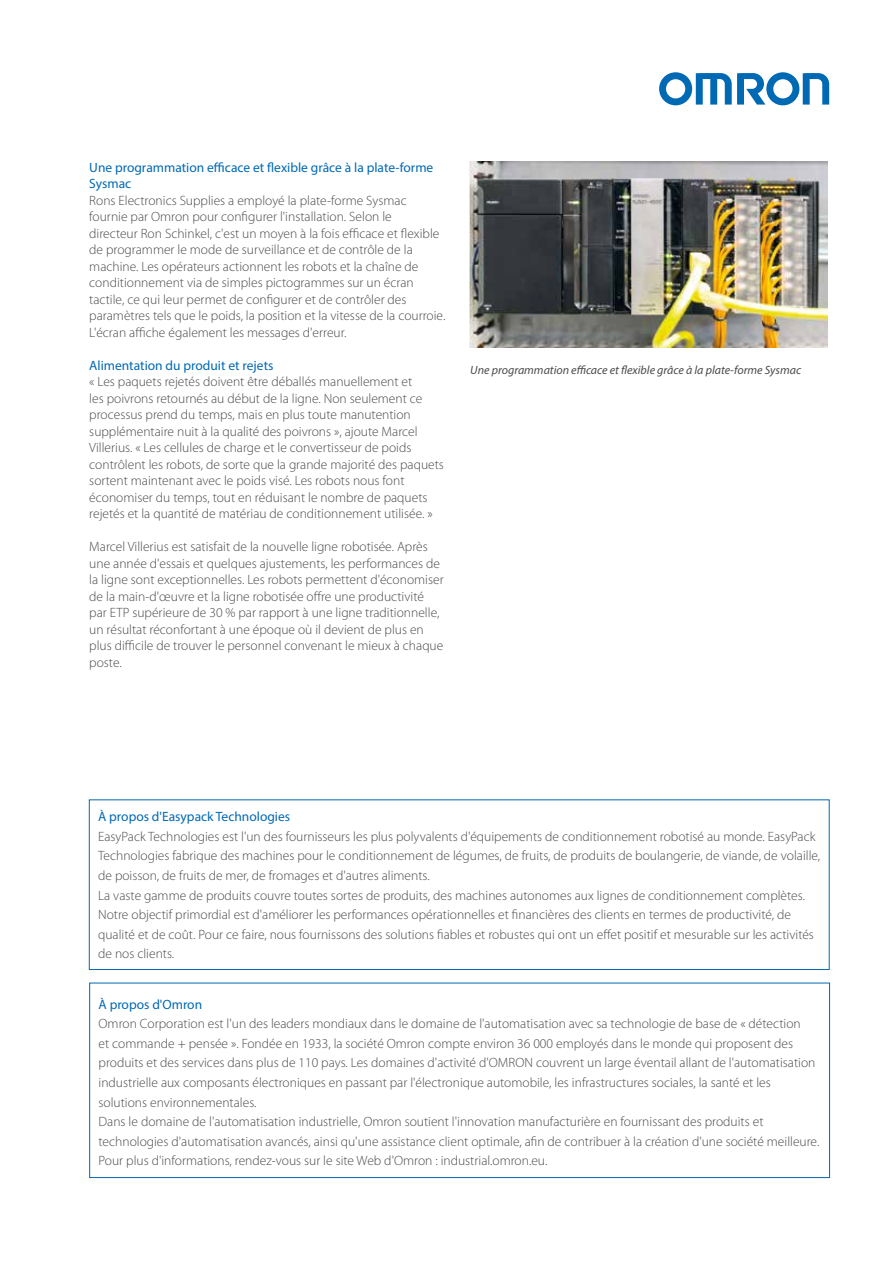
<style>
.page{position:relative;width:893px;height:1263px;background:#fff}
.page>*{position:absolute;margin:0;border:0;box-sizing:border-box;transform-origin:0 0}
.t1{font:300 13.5px/16.5px "Myriad Pro";color:#4a4a49}
.t2{font:13.5px/16.5px "Myriad Pro";color:#0069b4}
.t3{font:italic 12px "Myriad Pro";color:#4a4a49}
</style>
<div class="page">
<svg style="left:659px;top:72px;width:170px;height:33px"></svg>
<img style="left:470px;top:162px;width:358px;height:186px">
<div style="left:89px;top:983px;width:741px;height:195px;border:1px solid #0069b4"></div>
<div style="left:89px;top:799px;width:741px;height:171px;border:1px solid #0069b4"></div>
<p class="t2" style="left:89px;top:159px;width:346px">Une programmation efficace et flexible grâce à la plate-forme<br>Sysmac</p>
<p class="t1" style="left:89px;top:192px;width:358px">Rons Electronics Supplies a employé la plate-forme Sysmac fournie par Omron pour configurer l'installation. Selon le<br>directeur Ron Schinkel, c'est un moyen à la fois efficace et flexible de programmer le mode de surveillance et de contrôle de la machine. Les opérateurs actionnent les robots et la chaîne de conditionnement via de simples pictogrammes sur un écran tactile, ce qui leur permet de configurer et de contrôler des paramètres tels que le poids, la position et la vitesse de la courroie.<br>L'écran affiche également les messages d'erreur.</p>
<p class="t2" style="left:89px;top:357px;width:186px">Alimentation du produit et rejets</p>
<p class="t1" style="left:89px;top:374px;width:356px">« Les paquets rejetés doivent être déballés manuellement et<br>les poivrons retournés au début de la ligne. Non seulement ce processus prend du temps, mais en plus toute manutention supplémentaire nuit à la qualité des poivrons », ajoute Marcel Villerius. « Les cellules de charge et le convertisseur de poids contrôlent les robots, de sorte que la grande majorité des paquets sortent maintenant avec le poids visé. Les robots nous font économiser du temps, tout en réduisant le nombre de paquets rejetés et la quantité de matériau de conditionnement utilisée. »</p>
<p class="t1" style="left:89px;top:539px;width:356px">Marcel Villerius est satisfait de la nouvelle ligne robotisée. Après une année d'essais et quelques ajustements, les performances de la ligne sont exceptionnelles. Les robots permettent d'économiser de la main-d'œuvre et la ligne robotisée offre une productivité par ETP supérieure de 30 % par rapport à une ligne traditionnelle, un résultat réconfortant à une époque où il devient de plus en plus difficile de trouver le personnel convenant le mieux à chaque poste.</p>
<p class="t3" style="left:470px;top:363px;width:332px">Une programmation efficace et flexible grâce à la plate-forme Sysmac</p>
<p class="t2" style="left:98px;top:808px;width:193px">À propos d'Easypack Technologies</p>
<p class="t1" style="left:98px;top:827px;width:724px;line-height:19.6px">EasyPack Technologies est l'un des fournisseurs les plus polyvalents d'équipements de conditionnement robotisé au monde. EasyPack Technologies fabrique des machines pour le conditionnement de légumes, de fruits, de produits de boulangerie, de viande, de volaille, de poisson, de fruits de mer, de fromages et d'autres aliments.<br>La vaste gamme de produits couvre toutes sortes de produits, des machines autonomes aux lignes de conditionnement complètes.<br>Notre objectif primordial est d'améliorer les performances opérationnelles et financières des clients en termes de productivité, de qualité et de coût. Pour ce faire, nous fournissons des solutions fiables et robustes qui ont un effet positif et mesurable sur les activités de nos clients.</p>
<p class="t2" style="left:99px;top:996px;width:105px">À propos d'Omron</p>
<p class="t1" style="left:99px;top:1014px;width:722px;line-height:19.5px">Omron Corporation est l'un des leaders mondiaux dans le domaine de l'automatisation avec sa technologie de base de « détection<br>et commande + pensée ». Fondée en 1933, la société Omron compte environ 36 000 employés dans le monde qui proposent des produits et des services dans plus de 110 pays. Les domaines d'activité d'OMRON couvrent un large éventail allant de l'automatisation industrielle aux composants électroniques en passant par l'électronique automobile, les infrastructures sociales, la santé et les solutions environnementales.<br>Dans le domaine de l'automatisation industrielle, Omron soutient l'innovation manufacturière en fournissant des produits et technologies d'automatisation avancés, ainsi qu'une assistance client optimale, afin de contribuer à la création d'une société meilleure.<br>Pour plus d'informations, rendez-vous sur le site Web d'Omron : industrial.omron.eu.</p>
</div>
